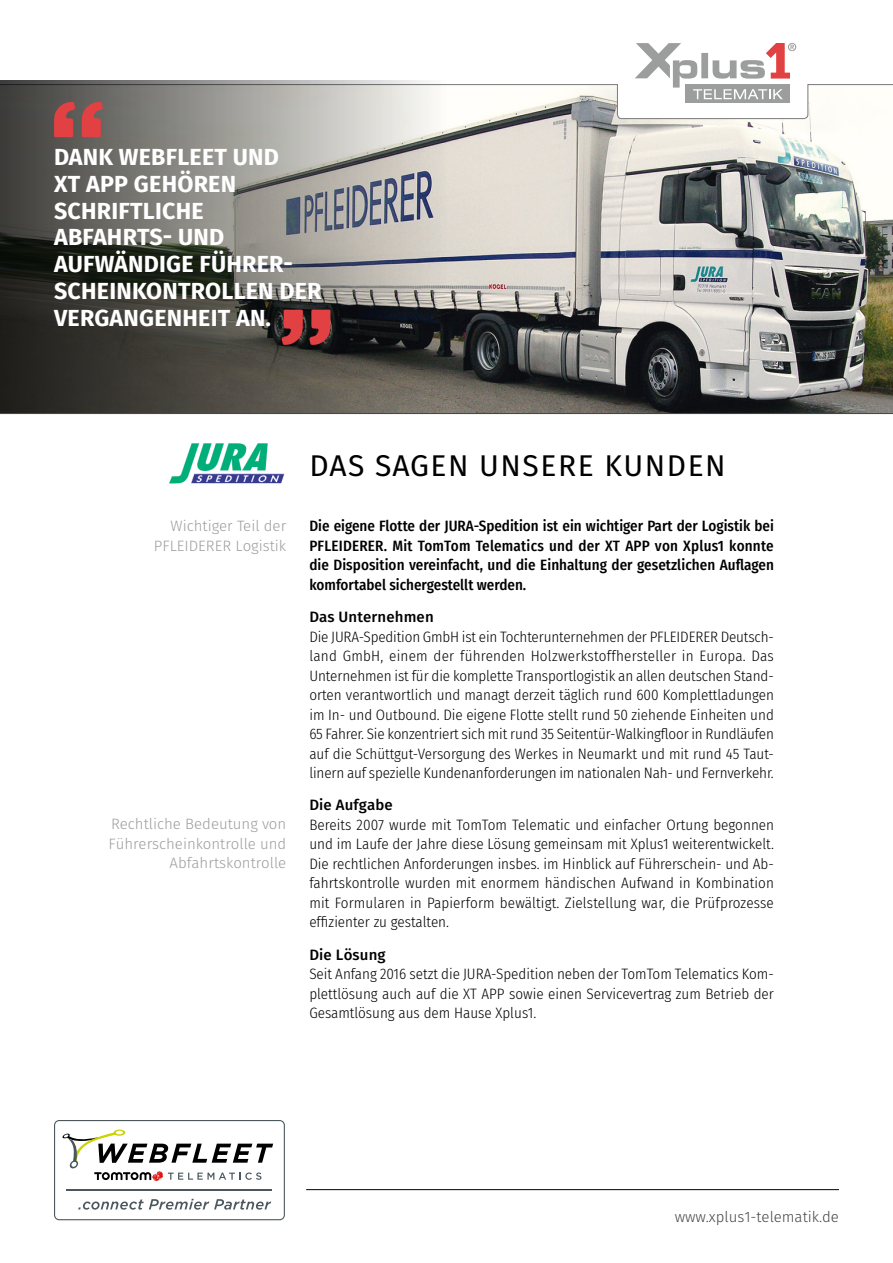
<style>
.page{position:relative;width:893px;height:1263px;background:#fff}
.page>*{position:absolute;margin:0;border:0;box-sizing:border-box;transform-origin:0 0}
.t1{font:30px "Fira Sans";letter-spacing:.05em;color:#000}
.t2{font:700 23.25px/26.7px "Fira Sans";letter-spacing:.01em;color:#fff}
.Fließtext{font:300 15px/19.5px "Fira Sans Condensed";color:#000;text-align:justify}
.Fließtext_Hervorhebu{font:500 15px/19.5px "Fira Sans Condensed";color:#000;text-align:justify}
.Thema{font:300 15px/19.5px "Fira Sans";color:#9c9d9d;text-align:right}
.Fließtext_Headline{font:500 15px "Fira Sans";letter-spacing:.01em;color:#000}
.Fließtext-2{font:300 15px "Fira Sans";color:#464645}
</style>
<div class="page">
<img style="left:446px;top:120px;width:447px;height:293px">
<svg style="left:0;top:46px;width:893px;height:74px"></svg>
<div style="left:686px;top:84px;width:104px;height:19px;background:#9c9d9d"></div>
<svg style="left:635px;top:43px;width:161px;height:56px"></svg>
<hr style="left:0;top:413px;width:893px;height:1px;background:#464645">
<hr style="left:306px;top:1189px;width:533px;height:1px;background:#000">
<svg style="left:54px;top:1120px;width:231px;height:100px"></svg>
<img style="left:170px;top:443px;width:115px;height:41px">
<svg style="left:0;top:81px;width:446px;height:332px;background:#6b6a65"></svg>
<svg style="left:281px;top:309px;width:22px;height:37px"></svg>
<svg style="left:309px;top:309px;width:22px;height:37px"></svg>
<svg style="left:54px;top:101px;width:49px;height:36px;background:#b14b4a"></svg>
<p class="t2" style="left:54px;top:142px;width:269px">DANK WEBFLEET UND<br>XT APP GEHÖREN<br>SCHRIFTLICHE<br>ABFAHRTS- UND<br>AUFWÄNDIGE FÜHRER-<br>SCHEINKONTROLLEN DER<br>VERGANGENHEIT AN.</p>
<p class="Thema" style="left:154px;top:516px;width:134px">Wichtiger Teil der<br>PFLEIDERER Logistik</p>
<p class="Thema" style="left:109px;top:814px;width:179px">Rechtliche Bedeutung von<br>Führerscheinkontrolle und<br>Abfahrtskontrolle</p>
<p class="t1" style="left:309px;top:443px;width:418px">DAS SAGEN UNSERE KUNDEN</p>
<p class="Fließtext_Hervorhebu" style="left:309px;top:515px;width:466px">Die eigene Flotte der JURA-Spedition ist ein wichtiger Part der Logistik bei PFLEIDERER. Mit TomTom Telematics und der XT APP von Xplus1 konnte die Disposition vereinfacht, und die Einhaltung der gesetzlichen Auflagen komfortabel sichergestellt werden.</p>
<p class="Fließtext_Headline" style="left:309px;top:605px;width:126px">Das Unternehmen</p>
<p class="Fließtext" style="left:309px;top:626px;width:466px">Die JURA-Spedition GmbH ist ein Tochterunternehmen der PFLEIDERER Deutsch&shy;land GmbH, einem der führenden Holzwerkstoffhersteller in Europa. Das Unternehmen ist für die komplette Transportlogistik an allen deutschen Stand&shy;orten verantwortlich und managt derzeit täglich rund 600 Komplettladungen im In- und Outbound. Die eigene Flotte stellt rund 50 ziehende Einheiten und 65 Fahrer. Sie konzentriert sich mit rund 35 Seitentür-Walkingfloor in Rundläufen auf die Schüttgut-Versorgung des Werkes in Neumarkt und mit rund 45 Taut&shy;linern auf spezielle Kundenanforderungen im nationalen Nah- und Fernverkehr.</p>
<p class="Fließtext_Headline" style="left:309px;top:793px;width:85px">Die Aufgabe</p>
<p class="Fließtext" style="left:309px;top:815px;width:466px">Bereits 2007 wurde mit TomTom Telematic und einfacher Ortung begonnen und im Laufe der Jahre diese Lösung gemeinsam mit Xplus1 weiterentwickelt.<br>Die rechtlichen Anforderungen insbes. im Hinblick auf Führerschein- und Ab&shy;fahrtskontrolle wurden mit enormem händischen Aufwand in Kombination mit Formularen in Papierform bewältigt. Zielstellung war, die Prüfprozesse effizienter zu gestalten.</p>
<p class="Fließtext_Headline" style="left:309px;top:942px;width:78px">Die Lösung</p>
<p class="Fließtext" style="left:309px;top:964px;width:466px">Seit Anfang 2016 setzt die JURA-Spedition neben der TomTom Telematics Kom&shy;plettlösung auch auf die XT APP sowie einen Servicevertrag zum Betrieb der Gesamtlösung aus dem Hause Xplus1.</p>
<p class="Fließtext-2" style="left:675px;top:1206px;width:166px">www.xplus1-telematik.de</p>
</div>
